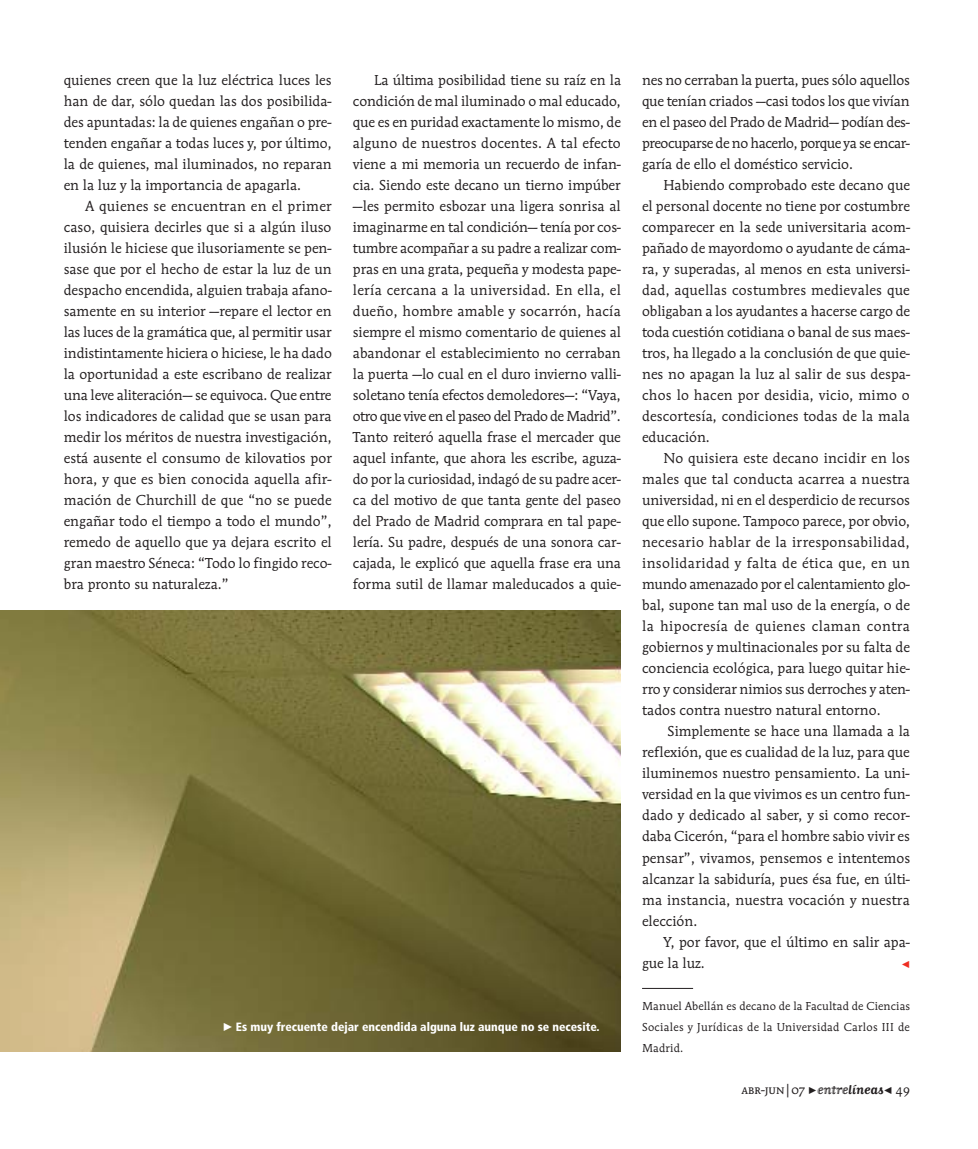
<style>
.page{position:relative;width:978px;height:1149px;background:#fff}
.page>*{position:absolute;margin:0;border:0;box-sizing:border-box;transform-origin:0 0}
.t1{font:15px/21px "Mendoza";color:#231f20;text-align:justify}
.t2{font:13.5px "Mendoza SC";color:#231f20}
.t3{font:12px/21px "Mendoza";letter-spacing:.025em;color:#231f20;text-align:justify}
.t4{font:900 condensed 12px "Frutiger";color:#fff}
.t5{font:10.5px "Albarrana Dingbats";color:#ee2e22}
.s1{font-family:"Matrix Inline Script";font-size:15px}
.s2{font-family:"Matrix Script";font-weight:700;font-size:15px}
</style>
<div class="page">
<hr style="left:642px;top:987px;width:51px;height:1px;background:#231f20">
<img style="left:0;top:610px;width:621px;height:441px">
<svg style="left:224px;top:1022px;width:8px;height:8px"></svg>
<p class="t1" style="left:64px;top:69px;width:270px">quienes creen que la luz eléctrica luces les han de dar, sólo quedan las dos posibilida&shy;des apuntadas: la de quienes engañan o pre&shy;tenden engañar a todas luces y, por último, la de quienes, mal iluminados, no reparan en la luz y la importancia de apagarla.</p>
<p class="t1" style="left:64px;top:195px;width:270px;text-indent:21px">A quienes se encuentran en el primer caso, quisiera decirles que si a algún iluso ilusión le hiciese que ilusoriamente se pen&shy;sase que por el hecho de estar la luz de un despacho encendida, alguien trabaja afano&shy;samente en su interior —repare el lector en las luces de la gramática que, al permitir usar indistintamente hiciera o hiciese, le ha dado la oportunidad a este escribano de realizar una leve aliteración— se equivoca. Que entre los indicadores de calidad que se usan para medir los méritos de nuestra investigación, está ausente el consumo de kilovatios por hora, y que es bien conocida aquella afir&shy;mación de Churchill de que “no se puede engañar todo el tiempo a todo el mundo”, remedo de aquello que ya dejara escrito el gran maestro Séneca: “Todo lo fingido reco&shy;bra pronto su naturaleza.”</p>
<p class="t1" style="left:353px;top:69px;width:270px;text-indent:21px">La última posibilidad tiene su raíz en la condición de mal iluminado o mal educado, que es en puridad exactamente lo mismo, de alguno de nuestros docentes. A tal efecto viene a mi memoria un recuerdo de infan&shy;cia. Siendo este decano un tierno impúber —les permito esbozar una ligera sonrisa al imaginarme en tal condición— tenía por cos&shy;tumbre acompañar a su padre a realizar com&shy;pras en una grata, pequeña y modesta pape&shy;lería cercana a la universidad. En ella, el dueño, hombre amable y socarrón, hacía siempre el mismo comentario de quienes al abandonar el establecimiento no cerraban la puerta —lo cual en el duro invierno valli&shy;soletano tenía efectos demoledores—: “Vaya, otro que vive en el paseo del Prado de Madrid”.<br>Tanto reiteró aquella frase el mercader que aquel infante, que ahora les escribe, aguza&shy;do por la curiosidad, indagó de su padre acer&shy;ca del motivo de que tanta gente del paseo del Prado de Madrid comprara en tal pape&shy;lería. Su padre, después de una sonora car&shy;cajada, le explicó que aquella frase era una forma sutil de llamar maleducados a quie-</p>
<p class="t1" style="left:642px;top:69px;width:270px">nes no cerraban la puerta, pues sólo aquellos que tenían criados —casi todos los que vivían en el paseo del Prado de Madrid— podían des&shy;preocuparse de no hacerlo, porque ya se encar&shy;garía de ello el doméstico servicio.</p>
<p class="t1" style="left:642px;top:174px;width:270px;text-indent:21px">Habiendo comprobado este decano que el personal docente no tiene por costumbre comparecer en la sede universitaria acom&shy;pañado de mayordomo o ayudante de cáma&shy;ra, y superadas, al menos en esta universi&shy;dad, aquellas costumbres medievales que obligaban a los ayudantes a hacerse cargo de toda cuestión cotidiana o banal de sus maes&shy;tros, ha llegado a la conclusión de que quie&shy;nes no apagan la luz al salir de sus despa&shy;chos lo hacen por desidia, vicio, mimo o descortesía, condiciones todas de la mala educación.</p>
<p class="t1" style="left:642px;top:447px;width:270px;text-indent:21px">No quisiera este decano incidir en los males que tal conducta acarrea a nuestra universidad, ni en el desperdicio de recursos que ello supone. Tampoco parece, por obvio, necesario hablar de la irresponsabilidad, insolidaridad y falta de ética que, en un mundo amenazado por el calentamiento glo&shy;bal, supone tan mal uso de la energía, o de la hipocresía de quienes claman contra gobiernos y multinacionales por su falta de conciencia ecológica, para luego quitar hie&shy;rro y considerar nimios sus derroches y aten&shy;tados contra nuestro natural entorno.</p>
<p class="t1" style="left:642px;top:720px;width:270px;text-indent:26px">Simplemente se hace una llamada a la reflexión, que es cualidad de la luz, para que iluminemos nuestro pensamiento. La uni&shy;versidad en la que vivimos es un centro fun&shy;dado y dedicado al saber, y si como recor&shy;daba Cicerón, “para el hombre sabio vivir es pensar”, vivamos, pensemos e intentemos alcanzar la sabiduría, pues ésa fue, en últi&shy;ma instancia, nuestra vocación y nuestra elección.</p>
<p class="t1" style="left:642px;top:930px;width:270px;text-indent:21px">Y, por favor, que el último en salir apa&shy;gue la luz.</p>
<p class="t5" style="left:902px;top:957px;width:10px">●</p>
<p class="t3" style="left:642px;top:994px;width:269px">Manuel Abellán es decano de la Facultad de Ciencias Sociales y Jurídicas de la Universidad Carlos III de Madrid.</p>
<p class="t2" style="left:741px;top:1080px;width:170px">abr-jun|07 <span class="s1">entre</span><span class="s2">líneas</span>● 49</p>
<p class="t4" style="left:236px;top:1021px;width:365px">Es muy frecuente dejar encendida alguna luz aunque no se necesite.</p>
</div>
